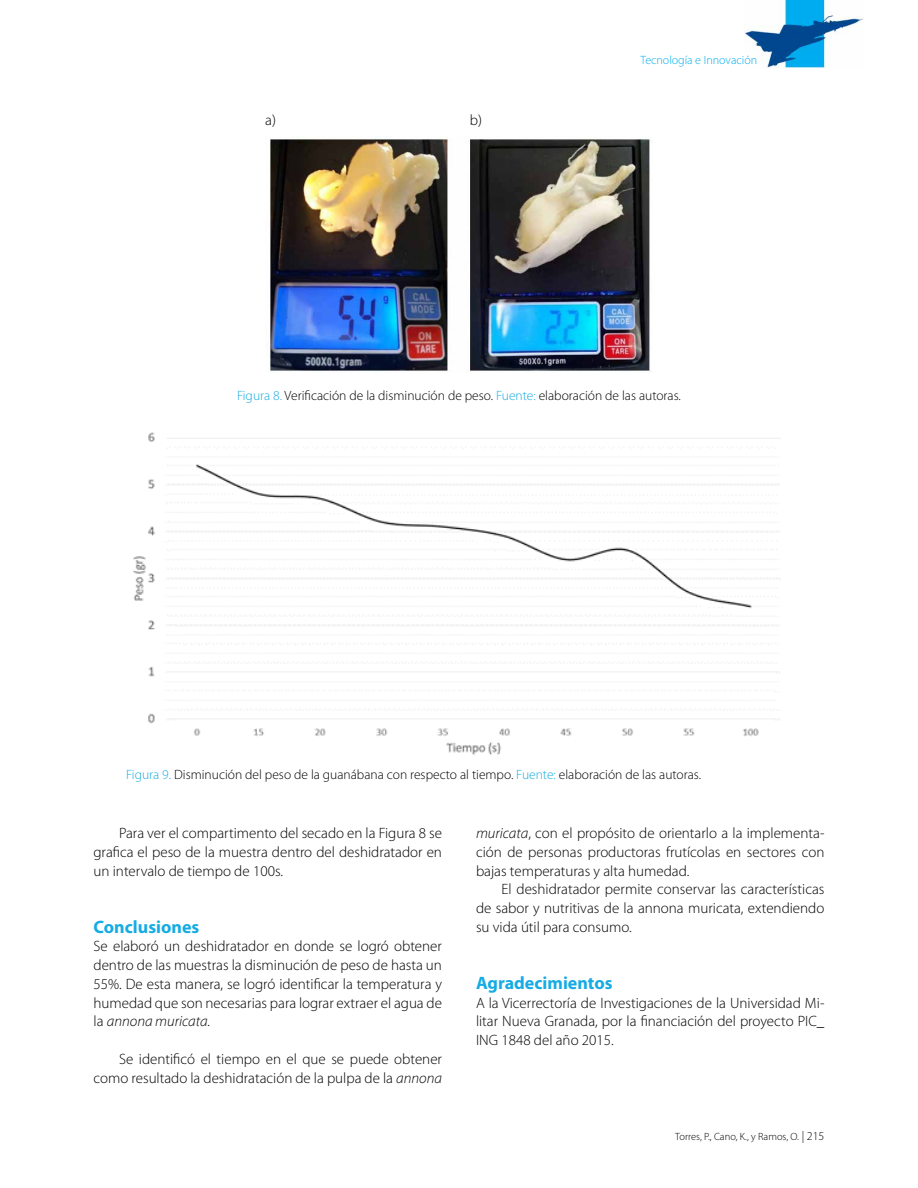
<style>
.page{position:relative;width:918px;height:1188px;background:#fff}
.page>*{position:absolute;margin:0;border:0;box-sizing:border-box;transform-origin:0 0}
.t1{font:700 18px "Myriad Pro";color:#16ace3}
.t2{font:300 15px/18.8px "Myriad Pro";color:#000;text-align:justify}
.t3{font:300 13.5px "Myriad Pro";color:#000}
.t4{font:300 12px "Myriad Pro";color:#00adef}
.t5{font:300 10.5px "Myriad Pro";color:#000}
.s1{color:#16ace3}
.s2{font-style:italic}
.s3{font-size:12px}
</style>
<div class="page">
<img style="left:744px;top:0;width:119px;height:68px">
<img style="left:265px;top:139px;width:386px;height:234px">
<img style="left:133px;top:432px;width:648px;height:323px">
<p class="t2" style="left:265px;top:110px;width:12px">a)</p>
<p class="t2" style="left:470px;top:110px;width:14px">b)</p>
<p class="t4" style="left:641px;top:54px;width:118px">Tecnología e Innovación</p>
<p class="t3" style="left:237px;top:388px;width:445px"><span class="s1">Figura 8.</span> Verificación de la disminución de peso. <span class="s1">Fuente:</span> elaboración de las autoras.</p>
<p class="t3" style="left:126px;top:767px;width:577px"><span class="s1">Figura 9.</span> Disminución del peso de la guanábana con respecto al tiempo. <span class="s1">Fuente:</span> elaboración de las autoras.</p>
<p class="t2" style="left:94px;top:824px;width:350px;text-indent:26px">Para ver el compartimento del secado en la Figura 8 se grafica el peso de la muestra dentro del deshidratador en un intervalo de tiempo de 100s.</p>
<p class="t1" style="left:94px;top:916px;width:107px">Conclusiones</p>
<p class="t2" style="left:94px;top:937px;width:350px">Se elaboró un deshidratador en donde se logró obtener dentro de las muestras la disminución de peso de hasta un 55%. De esta manera, se logró identificar la temperatura y humedad que son necesarias para lograr extraer el agua de la <span class="s2">annona muricata.</span></p>
<p class="t2" style="left:94px;top:1050px;width:350px;text-align:right">Se identificó el tiempo en el que se puede obtener como resultado la deshidratación de la pulpa de la <span class="s2">annona</span></p>
<p class="t2" style="left:476px;top:824px;width:350px"><span class="s2">muricata</span>, con el propósito de orientarlo a la implementa&shy;ción de personas productoras frutícolas en sectores con bajas temperaturas y alta humedad.</p>
<p class="t2" style="left:476px;top:880px;width:350px;text-indent:26px">El deshidratador permite conservar las características de sabor y nutritivas de la annona muricata, extendiendo su vida útil para consumo.</p>
<p class="t1" style="left:476px;top:973px;width:138px">Agradecimientos</p>
<p class="t2" style="left:476px;top:993px;width:350px">A la Vicerrectoría de Investigaciones de la Universidad Mi&shy;litar Nueva Granada, por la financiación del proyecto PIC_ ING 1848 del año 2015.</p>
<p class="t5" style="left:675px;top:1131px;width:151px">Torres, P., Cano, K., y Ramos, O. <span class="s3">| 215</span></p>
</div>
